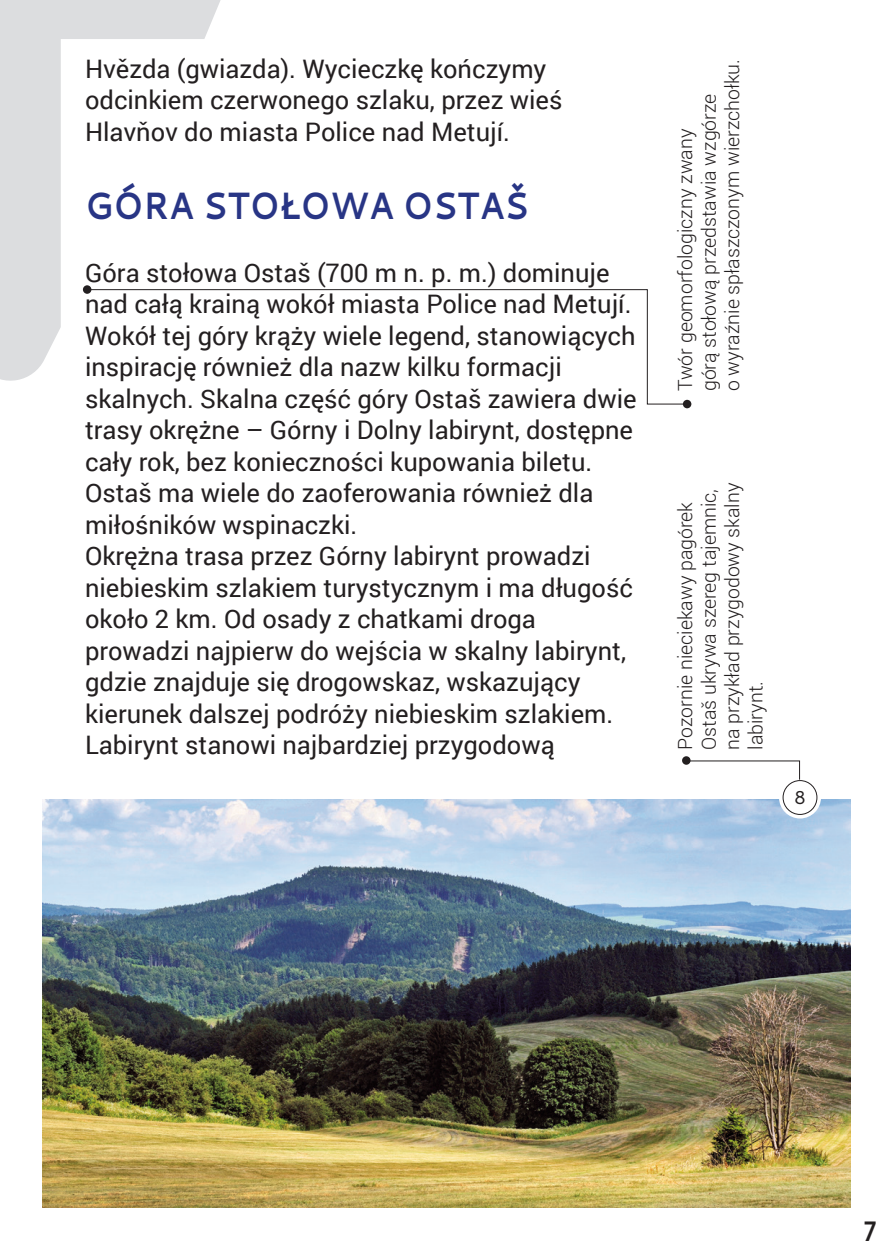
<style>
.page{position:relative;width:893px;height:1259px;background:#fff}
.page>*{position:absolute;margin:0;border:0;box-sizing:border-box;transform-origin:0 0}
.nadpis_textu{font:700 37.8px "Cantarell";color:#283585;scale:.87 1}
.t1{font:600 semi-condensed 30px "Myriad Pro";color:#231f20;scale:.9 1}
.zakl_text{font:25.5px/31.5px "Roboto";color:#231f20}
.popis{font:300 19.5px/23.4px "Roboto";color:#231f20}
.t2{font:18.6px "Cantarell";color:#231f20}
</style>
<div class="page">
<svg style="left:0;top:0;width:221px;height:381px"></svg>
<img style="left:43px;top:799px;width:807px;height:409px">
<svg style="left:89px;top:289px;width:598px;height:116px"></svg>
<div style="left:83px;top:285px;width:8px;height:9px;background:#231f20;border-radius:50%"></div>
<div style="left:683px;top:400px;width:8px;height:8px;background:#231f20;border-radius:50%"></div>
<svg style="left:781px;top:779px;width:38px;height:37px"></svg>
<div style="left:779px;top:776px;width:42px;height:42px;border:4px solid #fff;border-radius:50%"></div>
<div style="left:783px;top:780px;width:34px;height:34px;background:#fff;border-radius:50%"></div>
<div style="left:783px;top:780px;width:34px;height:35px;border:1px solid #231f20;border-radius:50%"></div>
<svg style="left:691px;top:760px;width:109px;height:20px"></svg>
<div style="left:682px;top:756px;width:9px;height:9px;background:#231f20;border-radius:50%"></div>
<p class="zakl_text" style="left:85px;top:52px;width:479px">Hvězda (gwiazda). Wycieczkę kończymy odcinkiem czerwonego szlaku, przez wieś<br>Hlavňov do miasta Police nad Metují.</p>
<p class="nadpis_textu" style="left:85px;top:179px;width:512px">GÓRA STOŁOWA OSTAŠ</p>
<p class="zakl_text" style="left:85px;top:256px;width:553px">Góra stołowa Ostaš (700 m n. p. m.) dominuje nad całą krainą wokół miasta Police nad Metují.<br>Wokół tej góry krąży wiele legend, stanowiących inspirację również dla nazw kilku formacji skalnych. Skalna część góry Ostaš zawiera dwie trasy okrężne – Górny i Dolny labirynt, dostępne cały rok, bez konieczności kupowania biletu.<br>Ostaš ma wiele do zaoferowania również dla miłośników wspinaczki.</p>
<p class="zakl_text" style="left:85px;top:539px;width:549px">Okrężna trasa przez Górny labirynt prowadzi niebieskim szlakiem turystycznym i ma długość około 2 km. Od osady z chatkami droga prowadzi najpierw do wejścia w skalny labirynt, gdzie znajduje się drogowskaz, wskazujący kierunek dalszej podróży niebieskim szlakiem.<br>Labirynt stanowi najbardziej przygodową</p>
<p class="popis" style="left:673px;top:391px;width:334px;rotate:-90deg">Twór geomorfologiczny zwany<br>górą stołową przedstawia wzgórze<br>o wyraźnie spłaszczonym wierzchołku.</p>
<p class="popis" style="left:673px;top:750px;width:269px;rotate:-90deg">Pozornie nieciekawy pagórek<br>Ostaš ukrywa szereg tajemnic, na przykład przygodowy skalny labirynt.</p>
<p class="t2" style="left:794px;top:784px;width:13px">8</p>
<p class="t1" style="left:863px;top:1214px;width:16px">7</p>
</div>
